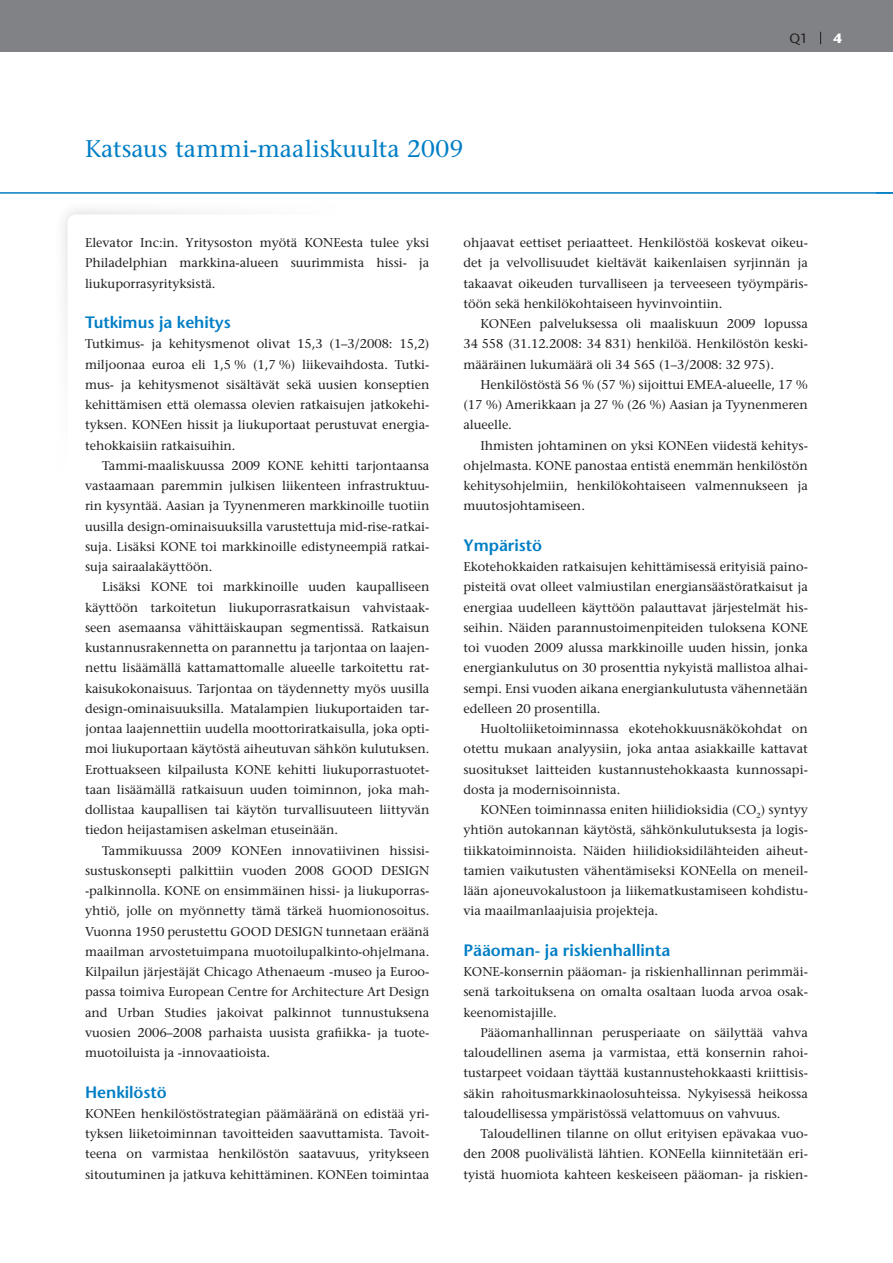
<style>
.page{position:relative;width:893px;height:1263px;background:#fff}
.page>*{position:absolute;margin:0;border:0;box-sizing:border-box;transform-origin:0 0}
.H_1_header_small{font:500 24px "Stone Serif Std";letter-spacing:.005em;color:#007ec5}
.H_2_sub_header{font:600 16.5px "Stone Sans Std";letter-spacing:-.005em;color:#007ec5}
.t1{font:500 13.5px "Stone Sans Std";color:#231f20}
.Page_Number{font:700 13.5px "Stone Sans Std";color:#fff}
.P_1_base_indent{font:500 12.75px/20.2px "Stone Serif Std";letter-spacing:-.005em;color:#231f20;text-align:justify}
.P_1_base{font:500 12.75px/20.2px "Stone Serif Std";letter-spacing:-.005em;color:#231f20;text-align:justify}
.P_6_en_base_indent{font:500 12.75px/20.2px "Stone Serif Std";letter-spacing:-.005em;color:#231f20;text-align:justify}
</style>
<div class="page">
<div style="left:0;top:0;width:893px;height:51px;background:#808285"></div>
<hr style="left:0;top:192px;width:893px;height:2px;background:#007ec5">
<svg style="left:820px;top:32px;width:1px;height:12px"></svg>
<svg style="left:876px;top:193px;width:17px;height:1px"></svg>
<p class="H_1_header_small" style="left:85px;top:134px;width:380px">Katsaus tammi-maaliskuulta 2009</p>
<p class="t1" style="left:789px;top:30px;width:20px">Q1</p>
<p class="Page_Number" style="left:833px;top:30px;width:10px">4</p>
<p class="P_1_base_indent" style="left:85px;top:233px;width:346px">Elevator Inc:in. Yritysoston myötä KONEesta tulee yksi Philadelphian markkina-alueen suurimmista hissi- ja liukuporrasyrityksistä.</p>
<p class="H_2_sub_header" style="left:85px;top:312px;width:147px">Tutkimus ja kehitys</p>
<p class="P_1_base" style="left:85px;top:334px;width:346px">Tutkimus- ja kehitysmenot olivat 15,3 (1–3/2008: 15,2) miljoonaa euroa eli 1,5 % (1,7 %) liikevaihdosta. Tutki&shy;mus- ja kehitysmenot sisältävät sekä uusien konseptien kehittämisen että olemassa olevien ratkaisujen jatkokehi&shy;tyksen. KONEen hissit ja liukuportaat perustuvat energia&shy;tehokkaisiin ratkaisuihin.</p>
<p class="P_6_en_base_indent" style="left:85px;top:455px;width:346px;text-indent:17px">Tammi-maaliskuussa 2009 KONE kehitti tarjontaansa vastaamaan paremmin julkisen liikenteen infrastruktuu&shy;rin kysyntää. Aasian ja Tyynenmeren markkinoille tuotiin uusilla design-ominaisuuksilla varustettuja mid-rise-ratkai&shy;suja. Lisäksi KONE toi markkinoille edistyneempiä ratkai&shy;suja sairaalakäyttöön.</p>
<p class="P_6_en_base_indent" style="left:85px;top:577px;width:346px;text-indent:17px">Lisäksi KONE toi markkinoille uuden kaupalliseen käyttöön tarkoitetun liukuporrasratkaisun vahvistaak&shy;seen asemaansa vähittäiskaupan segmentissä. Ratkaisun kustannusrakennetta on parannettu ja tarjontaa on laajen&shy;nettu lisäämällä kattamattomalle alueelle tarkoitettu rat&shy;kaisukokonaisuus. Tarjontaa on täydennetty myös uusilla design-ominaisuuksilla. Matalampien liukuportaiden tar&shy;jontaa laajennettiin uudella moottoriratkaisulla, joka opti&shy;moi liukuportaan käytöstä aiheutuvan sähkön kulutuksen.<br>Erottuakseen kilpailusta KONE kehitti liukuporrastuotet&shy;taan lisäämällä ratkaisuun uuden toiminnon, joka mah&shy;dollistaa kaupallisen tai käytön turvallisuuteen liittyvän tiedon heijastamisen askelman etuseinään.</p>
<p class="P_1_base_indent" style="left:85px;top:840px;width:346px;text-indent:17px">Tammikuussa 2009 KONEen innovatiivinen hissisi&shy;sustuskonsepti palkittiin vuoden 2008 GOOD DESIGN -palkinnolla. KONE on ensimmäinen hissi- ja liukuporras&shy;yhtiö, jolle on myönnetty tämä tärkeä huomionosoitus.<br>Vuonna 1950 perustettu GOOD DESIGN tunnetaan eräänä maailman arvostetuimpana muotoilupalkinto-ohjelmana.<br>Kilpailun järjestäjät Chicago Athenaeum -museo ja Euroo&shy;passa toimiva European Centre for Architecture Art Design and Urban Studies jakoivat palkinnot tunnustuksena vuosien 2006–2008 parhaista uusista grafiikka- ja tuote&shy;muotoiluista ja -innovaatioista.</p>
<p class="H_2_sub_header" style="left:85px;top:1082px;width:83px">Henkilöstö</p>
<p class="P_1_base" style="left:85px;top:1103px;width:346px">KONEen henkilöstöstrategian päämääränä on edistää yri&shy;tyksen liiketoiminnan tavoitteiden saavuttamista. Tavoit&shy;teena on varmistaa henkilöstön saatavuus, yritykseen sitoutuminen ja jatkuva kehittäminen. KONEen toimintaa</p>
<p class="P_1_base" style="left:463px;top:233px;width:346px">ohjaavat eettiset periaatteet. Henkilöstöä koskevat oikeu&shy;det ja velvollisuudet kieltävät kaikenlaisen syrjinnän ja takaavat oikeuden turvalliseen ja terveeseen työympäris&shy;töön sekä henkilökohtaiseen hyvinvointiin.</p>
<p class="P_1_base_indent" style="left:463px;top:314px;width:346px;text-indent:17px">KONEen palveluksessa oli maaliskuun 2009 lopussa 34 558 (31.12.2008: 34 831) henkilöä. Henkilöstön keski&shy;määräinen lukumäärä oli 34 565 (1–3/2008: 32 975).</p>
<p class="P_1_base_indent" style="left:463px;top:374px;width:346px;text-indent:17px">Henkilöstöstä 56 % (57 %) sijoittui EMEA-alueelle, 17 % (17 %) Amerikkaan ja 27 % (26 %) Aasian ja Tyynenmeren alueelle.</p>
<p class="P_1_base_indent" style="left:463px;top:435px;width:346px;text-indent:17px">Ihmisten johtaminen on yksi KONEen viidestä kehitys&shy;ohjelmasta. KONE panostaa entistä enemmän henkilöstön kehitysohjelmiin, henkilökohtaiseen valmennukseen ja muutosjohtamiseen.</p>
<p class="H_2_sub_header" style="left:463px;top:535px;width:80px">Ympäristö</p>
<p class="P_1_base" style="left:463px;top:557px;width:346px">Ekotehokkaiden ratkaisujen kehittämisessä erityisiä paino&shy;pisteitä ovat olleet valmiustilan energiansäästöratkaisut ja energiaa uudelleen käyttöön palauttavat järjestelmät his&shy;seihin. Näiden parannustoimenpiteiden tuloksena KONE toi vuoden 2009 alussa markkinoille uuden hissin, jonka energiankulutus on 30 prosenttia nykyistä mallistoa alhai&shy;sempi. Ensi vuoden aikana energiankulutusta vähennetään edelleen 20 prosentilla.</p>
<p class="P_1_base_indent" style="left:463px;top:719px;width:346px;text-indent:17px">Huoltoliiketoiminnassa ekotehokkuusnäkökohdat on otettu mukaan analyysiin, joka antaa asiakkaille kattavat suositukset laitteiden kustannustehokkaasta kunnossapi&shy;dosta ja modernisoinnista.</p>
<p class="P_1_base_indent" style="left:463px;top:800px;width:346px;text-indent:17px">KONEen toiminnassa eniten hiilidioksidia (CO<sub>2</sub>) syntyy yhtiön autokannan käytöstä, sähkönkulutuksesta ja logis&shy;tiikkatoiminnoista. Näiden hiilidioksidilähteiden aiheut&shy;tamien vaikutusten vähentämiseksi KONEella on meneil&shy;lään ajoneuvokalustoon ja liikematkustamiseen kohdistu&shy;via maailmanlaajuisia projekteja.</p>
<p class="H_2_sub_header" style="left:463px;top:940px;width:208px">Pääoman- ja riskienhallinta</p>
<p class="P_1_base" style="left:463px;top:962px;width:346px">KONE-konsernin pääoman- ja riskienhallinnan perimmäi&shy;senä tarkoituksena on omalta osaltaan luoda arvoa osak&shy;keenomistajille.</p>
<p class="P_1_base_indent" style="left:463px;top:1022px;width:346px;text-indent:17px">Pääomanhallinnan perusperiaate on säilyttää vahva taloudellinen asema ja varmistaa, että konsernin rahoi&shy;tustarpeet voidaan täyttää kustannustehokkaasti kriittisis&shy;säkin rahoitusmarkkinaolosuhteissa. Nykyisessä heikossa taloudellisessa ympäristössä velattomuus on vahvuus.</p>
<p class="P_1_base_indent" style="left:463px;top:1124px;width:346px;text-indent:17px">Taloudellinen tilanne on ollut erityisen epävakaa vuo&shy;den 2008 puolivälistä lähtien. KONEella kiinnitetään eri&shy;tyistä huomiota kahteen keskeiseen pääoman- ja riskien-</p>
</div>
